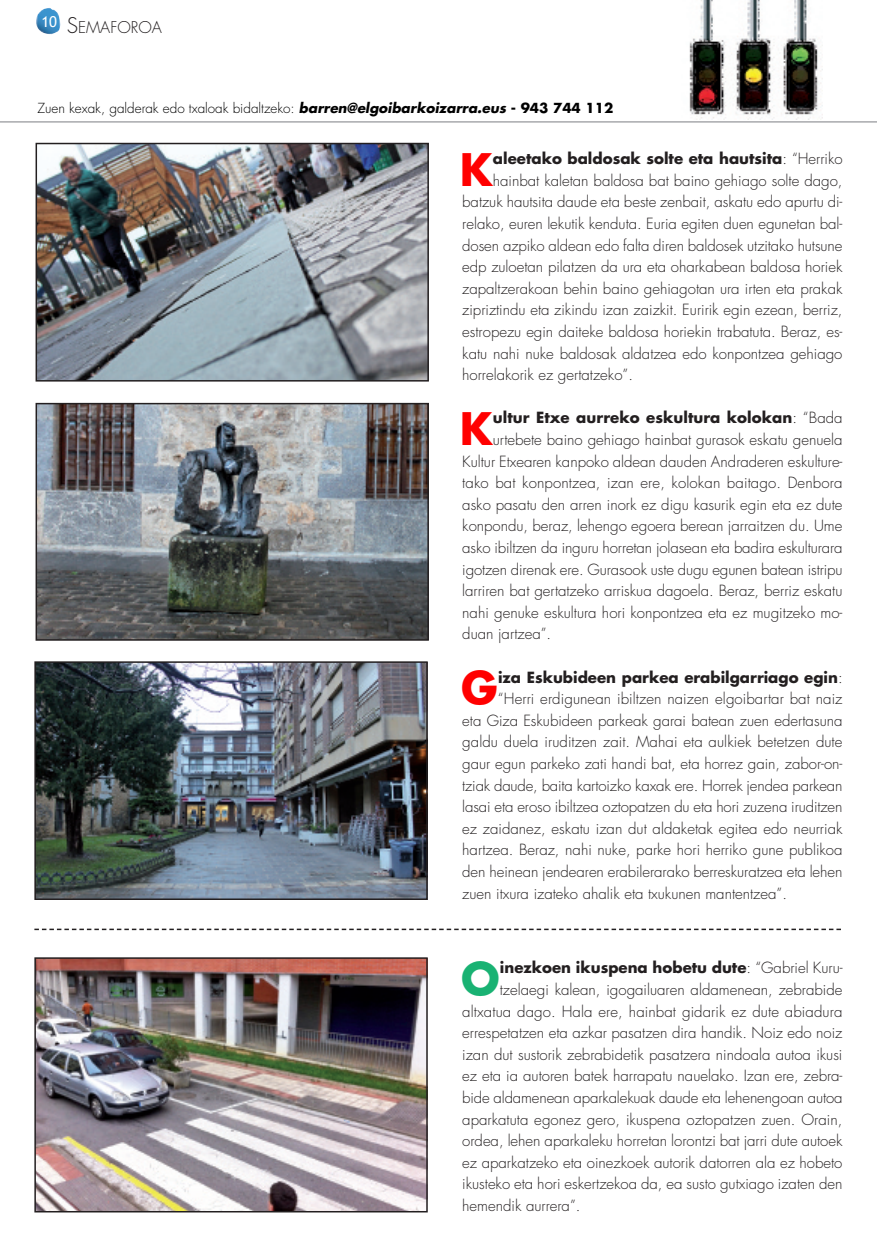
<style>
.page{position:relative;width:877px;height:1247px;background:#fff}
.page>*{position:absolute;margin:0;border:0;box-sizing:border-box;transform-origin:0 0}
.t1{font:700 43.65px "Futura";color:#f00}
.t2{font:700 43.65px "Futura";color:#19b273}
.t3{font:300 15.75px "Futura";color:#231f20}
.t4{font:300 15px "Futura";color:#231f20}
.t5{font:700 15px "Futura";color:#231f20}
.t6{font:15px "Trebuchet MS";color:#fff}
.t7{font:300 13.5px "Futura";color:#000}
.s1{font-size:21px}
.s2{font-weight:700;font-style:italic}
.s3{font-weight:700}
.s4{font-weight:300}
</style>
<div class="page">
<img style="left:36px;top:8px;width:24px;height:26px">
<img style="left:689px;top:0;width:134px;height:120px">
<hr style="left:0;top:121px;width:877px;height:2px;background:#a8a9ad">
<img style="left:39px;top:146px;width:387px;height:233px">
<div style="left:36px;top:143px;width:393px;height:239px;border:2px solid #231f20"></div>
<img style="left:39px;top:406px;width:387px;height:232px">
<div style="left:36px;top:403px;width:393px;height:238px;border:2px solid #231f20"></div>
<img style="left:37px;top:664px;width:388px;height:233px">
<div style="left:34px;top:661px;width:394px;height:239px;border:2px solid #231f20"></div>
<img style="left:37px;top:960px;width:388px;height:249px">
<div style="left:34px;top:957px;width:394px;height:255px;border:2px solid #231f20"></div>
<svg style="left:34px;top:928px;width:807px;height:2px"></svg>
<p class="t6" style="left:41px;top:13px;width:17px">10</p>
<p class="t3" style="left:67px;top:20px;width:97px"><span class="s1">S</span>EMAFOROA</p>
<p class="t7" style="left:37px;top:102px;width:577px">Zuen kexak, galderak edo txaloak bidaltzeko: <span class="s2">barren@elgoibarkoizarra.eus</span> <span class="s3">- 943 744 112</span></p>
<h1 class="t1" style="left:460px;top:149px;width:35px">K</h1>
<p class="t5" style="left:493px;top:152px;width:351px">aleetako baldosak solte eta hautsita<span class="s4">: “Herriko</span></p>
<p class="t4" style="left:493px;top:173px;width:351px">hainbat kaletan baldosa bat baino gehiago solte dago,</p>
<p class="t4" style="left:462px;top:195px;width:382px">batzuk hautsita daude eta beste zenbait, askatu edo apurtu di-</p>
<p class="t4" style="left:462px;top:217px;width:382px">relako, euren lekutik kenduta. Euria egiten duen egunetan bal-</p>
<p class="t4" style="left:462px;top:238px;width:382px">dosen azpiko aldean edo falta diren baldosek utzitako hutsune</p>
<p class="t4" style="left:462px;top:260px;width:382px">edp zuloetan pilatzen da ura eta oharkabean baldosa horiek</p>
<p class="t4" style="left:462px;top:281px;width:382px">zapaltzerakoan behin baino gehiagotan ura irten eta prakak</p>
<p class="t4" style="left:462px;top:303px;width:382px">zipriztindu eta zikindu izan zaizkit. Euririk egin ezean, berriz,</p>
<p class="t4" style="left:462px;top:325px;width:382px">estropezu egin daiteke baldosa horiekin trabatuta. Beraz, es-</p>
<p class="t4" style="left:462px;top:346px;width:382px">katu nahi nuke baldosak aldatzea edo konpontzea gehiago</p>
<p class="t4" style="left:462px;top:368px;width:172px">horrelakorik ez gertatzeko”.</p>
<h1 class="t1" style="left:460px;top:409px;width:35px">K</h1>
<p class="t5" style="left:493px;top:411px;width:351px">ultur Etxe aurreko eskultura kolokan<span class="s4">: “Bada</span></p>
<p class="t4" style="left:493px;top:433px;width:351px">urtebete baino gehiago hainbat gurasok eskatu genuela</p>
<p class="t4" style="left:462px;top:454px;width:382px">Kultur Etxearen kanpoko aldean dauden Andraderen eskulture-</p>
<p class="t4" style="left:462px;top:476px;width:382px">tako bat konpontzea, izan ere, kolokan baitago. Denbora</p>
<p class="t4" style="left:462px;top:497px;width:382px">asko pasatu den arren inork ez digu kasurik egin eta ez dute</p>
<p class="t4" style="left:462px;top:519px;width:382px">konpondu, beraz, lehengo egoera berean jarraitzen du. Ume</p>
<p class="t4" style="left:462px;top:541px;width:382px">asko ibiltzen da inguru horretan jolasean eta badira eskulturara</p>
<p class="t4" style="left:462px;top:562px;width:382px">igotzen direnak ere. Gurasook uste dugu egunen batean istripu</p>
<p class="t4" style="left:462px;top:584px;width:382px">larriren bat gertatzeko arriskua dagoela. Beraz, berriz eskatu</p>
<p class="t4" style="left:462px;top:605px;width:382px">nahi genuke eskultura hori konpontzea eta ez mugitzeko mo-</p>
<p class="t4" style="left:462px;top:627px;width:90px">duan jartzea”.</p>
<h1 class="t1" style="left:461px;top:668px;width:38px">G</h1>
<p class="t5" style="left:498px;top:670px;width:346px">iza Eskubideen parkea erabilgarriago egin<span class="s4">:</span></p>
<p class="t4" style="left:498px;top:692px;width:346px">“Herri erdigunean ibiltzen naizen elgoibartar bat naiz</p>
<p class="t4" style="left:462px;top:713px;width:382px">eta Giza Eskubideen parkeak garai batean zuen edertasuna</p>
<p class="t4" style="left:462px;top:735px;width:382px">galdu duela iruditzen zait. Mahai eta aulkiek betetzen dute</p>
<p class="t4" style="left:462px;top:757px;width:382px">gaur egun parkeko zati handi bat, eta horrez gain, zabor-on-</p>
<p class="t4" style="left:462px;top:778px;width:382px">tziak daude, baita kartoizko kaxak ere. Horrek jendea parkean</p>
<p class="t4" style="left:462px;top:800px;width:382px">lasai eta eroso ibiltzea oztopatzen du eta hori zuzena iruditzen</p>
<p class="t4" style="left:462px;top:821px;width:382px">ez zaidanez, eskatu izan dut aldaketak egitea edo neurriak</p>
<p class="t4" style="left:462px;top:843px;width:382px">hartzea. Beraz, nahi nuke, parke hori herriko gune publikoa</p>
<p class="t4" style="left:462px;top:865px;width:382px">den heinean jendearen erabilerarako berreskuratzea eta lehen</p>
<p class="t4" style="left:462px;top:886px;width:326px">zuen itxura izateko ahalik eta txukunen mantentzea”.</p>
<h1 class="t2" style="left:461px;top:959px;width:40px">O</h1>
<p class="t5" style="left:500px;top:961px;width:344px">inezkoen ikuspena hobetu dute<span class="s4">: “Gabriel Kuru-</span></p>
<p class="t4" style="left:500px;top:982px;width:344px">tzelaegi kalean, igogailuaren aldamenean, zebrabide</p>
<p class="t4" style="left:462px;top:1004px;width:382px">altxatua dago. Hala ere, hainbat gidarik ez dute abiadura</p>
<p class="t4" style="left:462px;top:1026px;width:382px">errespetatzen eta azkar pasatzen dira handik. Noiz edo noiz</p>
<p class="t4" style="left:462px;top:1047px;width:382px">izan dut sustorik zebrabidetik pasatzera nindoala autoa ikusi</p>
<p class="t4" style="left:462px;top:1069px;width:382px">ez eta ia autoren batek harrapatu nauelako. Izan ere, zebra-</p>
<p class="t4" style="left:462px;top:1090px;width:382px">bide aldamenean aparkalekuak daude eta lehenengoan autoa</p>
<p class="t4" style="left:462px;top:1112px;width:382px">aparkatuta egonez gero, ikuspena oztopatzen zuen. Orain,</p>
<p class="t4" style="left:462px;top:1134px;width:382px">ordea, lehen aparkaleku horretan lorontzi bat jarri dute autoek</p>
<p class="t4" style="left:462px;top:1155px;width:382px">ez aparkatzeko eta oinezkoek autorik datorren ala ez hobeto</p>
<p class="t4" style="left:462px;top:1177px;width:382px">ikusteko eta hori eskertzekoa da, ea susto gutxiago izaten den</p>
<p class="t4" style="left:462px;top:1198px;width:120px">hemendik aurrera”.</p>
</div>
